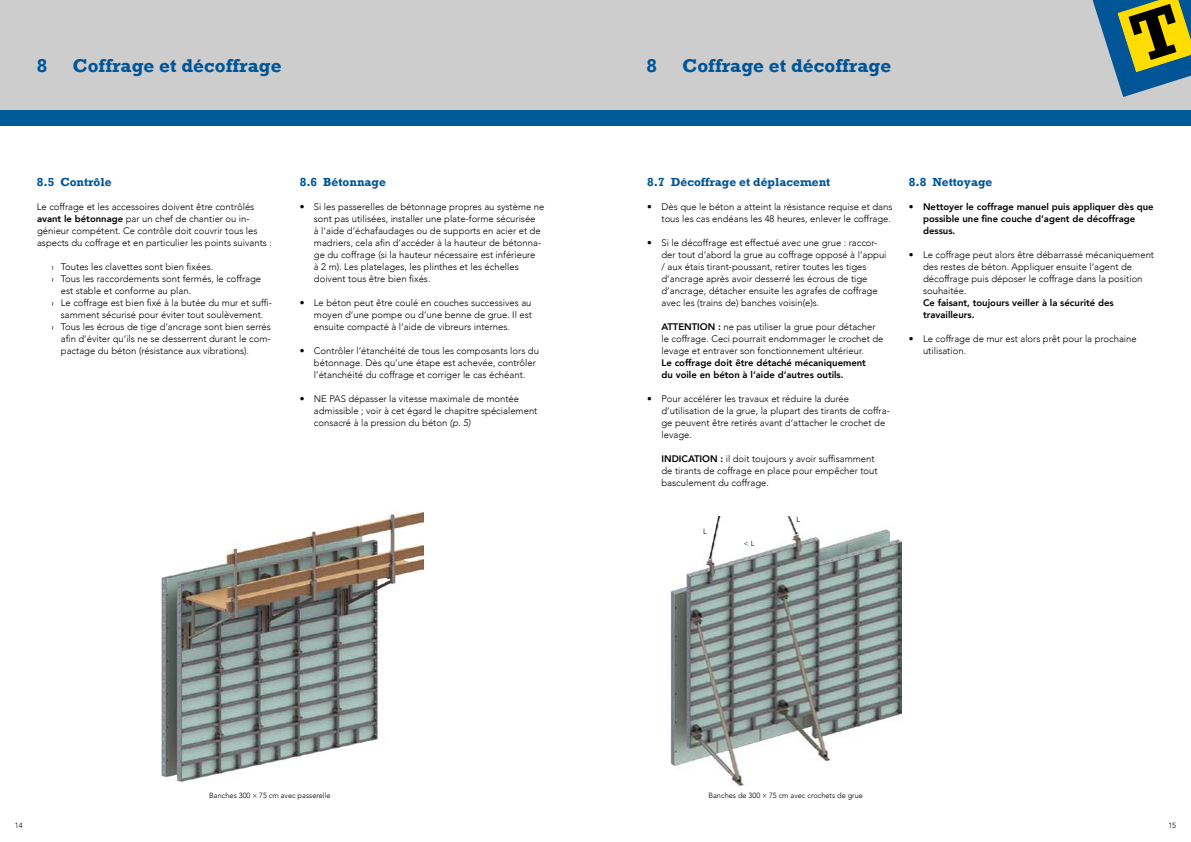
<style>
.page{position:relative;width:1191px;height:842px;background:#fff}
.page>*{position:absolute;margin:0;border:0;box-sizing:border-box;transform-origin:0 0}
.t1{font:700 19px "M Rockwell";color:#005596}
.t2{font:700 12px "M Rockwell";color:#005596}
.t3{font:300 9.5px/12px "Avenir";color:#000}
.t4{font:800 9.5px/12px "Avenir";color:#000}
.t5{font:300 7.5px "Avenir";color:#000}
.s1{font-weight:800}
.s2{font-style:italic}
.s3{font-weight:300}
</style>
<div class="page">
<div style="left:0;top:0;width:1191px;height:118px;background:#cdcdcd"></div>
<div style="left:0;top:111px;width:1191px;height:15px;background:#005a98"></div>
<svg style="left:1092px;top:0;width:99px;height:97px"></svg>
<img style="left:162px;top:511px;width:262px;height:271px">
<img style="left:670px;top:517px;width:231px;height:269px">
<h1 class="t1" style="left:37px;top:55px;width:12px">8</h1>
<h1 class="t1" style="left:73px;top:55px;width:210px">Coffrage et décoffrage</h1>
<h1 class="t1" style="left:646px;top:55px;width:12px">8</h1>
<h1 class="t1" style="left:682px;top:55px;width:210px">Coffrage et décoffrage</h1>
<p class="t2" style="left:37px;top:175px;width:76px">8.5 Contrôle</p>
<p class="t3" style="left:37px;top:201px;width:236px">Le coffrage et les accessoires doivent être contrôlés <span class="s1">avant le bétonnage</span> par un chef de chantier ou in&shy;génieur compétent. Ce contrôle doit couvrir tous les aspects du coffrage et en particulier les points suivants :</p>
<p class="t3" style="left:51px;top:261px;width:164px">› Toutes les clavettes sont bien fixées.</p>
<p class="t3" style="left:51px;top:273px;width:212px">› Tous les raccordements sont fermés, le coffrage</p>
<p class="t3" style="left:61px;top:285px;width:132px">est stable et conforme au plan.</p>
<p class="t3" style="left:51px;top:297px;width:222px">› Le coffrage est bien fixé à la butée du mur et suffi-</p>
<p class="t3" style="left:61px;top:309px;width:204px">samment sécurisé pour éviter tout soulèvement.</p>
<p class="t3" style="left:51px;top:321px;width:221px">› Tous les écrous de tige d‘ancrage sont bien serrés</p>
<p class="t3" style="left:61px;top:333px;width:211px">afin d‘éviter qu‘ils ne se desserrent durant le com-</p>
<p class="t3" style="left:61px;top:345px;width:190px">pactage du béton (résistance aux vibrations).</p>
<p class="t2" style="left:300px;top:175px;width:88px">8.6 Bétonnage</p>
<p class="t3" style="left:314px;top:201px;width:232px;text-indent:-14px">• Si les passerelles de bétonnage propres au système ne sont pas utilisées, installer une plate-forme sécurisée<br>à l‘aide d‘échafaudages ou de supports en acier et de madriers, cela afin d‘accéder à la hauteur de bétonna&shy;ge du coffrage (si la hauteur nécessaire est inférieure<br>à 2 m). Les platelages, les plinthes et les échelles doivent tous être bien fixés.</p>
<p class="t3" style="left:314px;top:297px;width:220px;text-align:justify;text-indent:-14px">• Le béton peut être coulé en couches successives au moyen d‘une pompe ou d‘une benne de grue. Il est ensuite compacté à l‘aide de vibreurs internes.</p>
<p class="t3" style="left:314px;top:345px;width:226px;text-indent:-14px">• Contrôler l‘étanchéité de tous les composants lors du bétonnage. Dès qu’une étape est achevée, contrôler l’étanchéité du coffrage et corriger le cas échéant.</p>
<p class="t3" style="left:314px;top:393px;width:225px;text-indent:-14px">• NE PAS dépasser la vitesse maximale de montée admissible ; voir à cet égard le chapitre spécialement consacré à la pression du béton <span class="s2">(p. 5)</span></p>
<p class="t2" style="left:647px;top:175px;width:185px">8.7 Décoffrage et déplacement</p>
<p class="t3" style="left:647px;top:201px;width:247px;text-align:right">• Dès que le béton a atteint la résistance requise et dans tous les cas endéans les 48 heures, enlever le coffrage.</p>
<p class="t3" style="left:661px;top:237px;width:227px;text-indent:-14px">• Si le décoffrage est effectué avec une grue : raccor&shy;der tout d‘abord la grue au coffrage opposé à l‘appui / aux étais tirant-poussant, retirer toutes les tiges d‘ancrage après avoir desserré les écrous de tige d‘ancrage, détacher ensuite les agrafes de coffrage avec les (trains de) banches voisin(e)s.</p>
<p class="t3" style="left:661px;top:321px;width:223px"><span class="s1">ATTENTION :</span> ne pas utiliser la grue pour détacher le coffrage. Ceci pourrait endommager le crochet de levage et entraver son fonctionnement ultérieur.</p>
<p class="t4" style="left:661px;top:357px;width:206px">Le coffrage doit être détaché mécaniquement du voile en béton à l‘aide d‘autres outils.</p>
<p class="t3" style="left:661px;top:393px;width:230px;text-indent:-14px">• Pour accélérer les travaux et réduire la durée d‘utilisation de la grue, la plupart des tirants de coffra&shy;ge peuvent être retirés avant d‘attacher le crochet de levage.</p>
<p class="t3" style="left:661px;top:453px;width:218px"><span class="s1">INDICATION :</span> il doit toujours y avoir suffisamment de tirants de coffrage en place pour empêcher tout basculement du coffrage.</p>
<p class="t5" style="left:703px;top:527px;width:5px">L</p>
<p class="t5" style="left:744px;top:539px;width:12px">&lt; L</p>
<p class="t5" style="left:796px;top:515px;width:5px">L</p>
<p class="t2" style="left:909px;top:175px;width:85px">8.8 Nettoyage</p>
<p class="t4" style="left:923px;top:201px;width:232px;text-indent:-14px"><span class="s3">•</span> Nettoyer le coffrage manuel puis appliquer dès que possible une fine couche d’agent de décoffrage dessus.</p>
<p class="t3" style="left:923px;top:249px;width:233px;text-indent:-14px">• Le coffrage peut alors être débarrassé mécaniquement des restes de béton. Appliquer ensuite l‘agent de décoffrage puis déposer le coffrage dans la position souhaitée.</p>
<p class="t4" style="left:923px;top:297px;width:192px">Ce faisant, toujours veiller à la sécurité des travailleurs.</p>
<p class="t3" style="left:923px;top:333px;width:215px;text-indent:-14px">• Le coffrage de mur est alors prêt pour la prochaine utilisation.</p>
<p class="t5" style="left:209px;top:791px;width:123px">Banches 300 × 75 cm avec passerelle</p>
<p class="t5" style="left:708px;top:791px;width:156px">Banches de 300 × 75 cm avec crochets de grue</p>
<p class="t5" style="left:15px;top:821px;width:9px">14</p>
<p class="t5" style="left:1168px;top:821px;width:9px">15</p>
</div>
